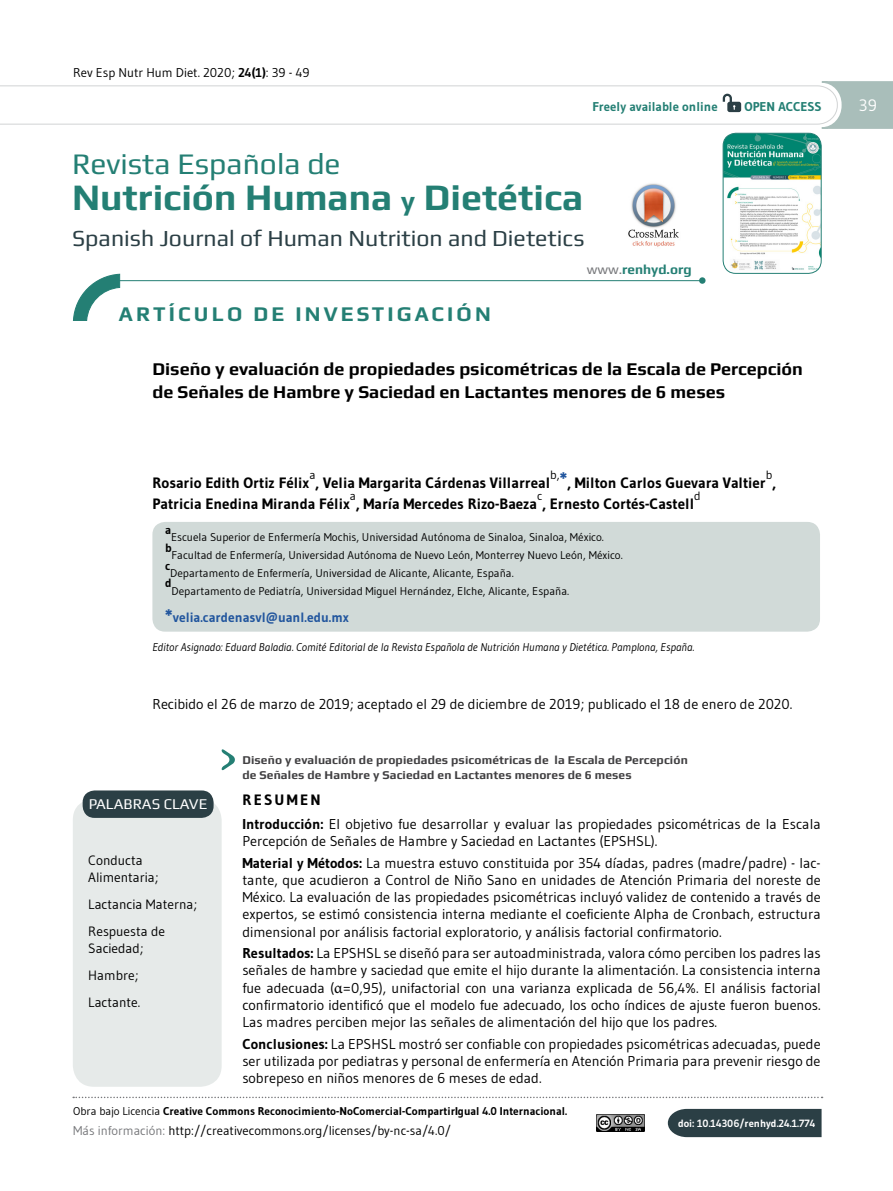
<style>
.page{position:relative;width:893px;height:1191px;background:#fff}
.page>*{position:absolute;margin:0;border:0;box-sizing:border-box;transform-origin:0 0}
.t1{font:700 37.5px "Play";color:#247f74}
.t2{font:30px "Play";color:#247f74}
.t3{font:23.1px "Play";color:#2b3f45}
.t4{font:700 21px "Play";letter-spacing:.15em;color:#247f74}
.t5{font:700 18px/22.5px "Play";color:#000}
.t6{font:16.5px "Gudea";color:#fff}
.t7{font:700 15px "Gudea";color:#000}
.t8{font:15px "Play";color:#fff}
.t9{font:700 15px "Gudea";letter-spacing:.15em;color:#000}
.t10{font:14.25px/17.2px "Gudea";color:#000;text-align:justify}
.t11{font:13.5px/27.2px "Gudea";color:#000}
.t12{font:700 13.5px "Gudea";color:#22569e}
.t13{font:700 13.5px "Play";color:#247f74}
.t14{font:12.75px "Gudea";color:#000}
.t15{font:700 12.75px "Gudea";color:#247f74}
.t16{font:700 12px/14.4px "Play";letter-spacing:.01em;color:#414042}
.t17{font:12px "Gudea";color:#000}
.t18{font:700 12px "Gudea";color:#000}
.t19{font:11.25px "Gudea";color:#000}
.t20{font:italic 11.25px "Gudea";color:#000}
.t21{font:700 11.25px "Gudea";color:#000}
.t22{font:700 10.5px "Gudea";color:#fff}
.s1{font-weight:700}
.s2{font-size:27px}
.s3{font-weight:400;color:#77787b}
.s4{font-size:18px}
.s5{font-family:"Minion Pro";font-size:16.5px}
.s6{font-weight:400}
.s7{color:#77787b}
</style>
<div class="page">
<svg style="left:668px;top:1108px;width:154px;height:29px;background:#374a4f"></svg>
<img style="left:723px;top:133px;width:98px;height:140px">
<div style="left:723px;top:133px;width:99px;height:141px;border:1px solid #247f74;border-radius:13px"></div>
<svg style="left:73px;top:1096px;width:750px;height:2px"></svg>
<hr style="left:106px;top:280px;width:595px;height:1px;background:#247f74">
<svg style="left:72px;top:273px;width:49px;height:48px"></svg>
<div style="left:699px;top:277px;width:6px;height:7px;background:#247f74;border-radius:50%"></div>
<div style="left:152px;top:522px;width:668px;height:109px;background:#d1dad8;border-radius:13px"></div>
<svg style="left:0;top:81px;width:893px;height:48px"></svg>
<img style="left:597px;top:1115px;width:47px;height:16px">
<img style="left:628px;top:183px;width:51px;height:64px">
<div style="left:73px;top:799px;width:149px;height:287px;background:#e6eae9;border-radius:21px"></div>
<div style="left:83px;top:790px;width:131px;height:28px;background:#2b3f45;border-radius:12px"></div>
<svg style="left:222px;top:749px;width:13px;height:22px"></svg>
<p class="t14" style="left:73px;top:65px;width:238px">Rev Esp Nutr Hum Diet. 2020; <span class="s1">24(1)</span>: 39 - 49</p>
<p class="t15" style="left:592px;top:99px;width:127px">Freely available online</p>
<p class="t15" style="left:744px;top:98px;width:79px">OPEN ACCESS</p>
<h2 class="t2" style="left:72px;top:146px;width:270px">Revista Española de</h2>
<h1 class="t1" style="left:72px;top:175px;width:513px">Nutrición Humana <span class="s2">y</span> Dietética</h1>
<h3 class="t3" style="left:72px;top:224px;width:514px">Spanish Journal of Human Nutrition and Dietetics</h3>
<h3 class="t4" style="left:119px;top:301px;width:373px">ARTÍCULO DE INVESTIGACIÓN</h3>
<p class="t13" style="left:587px;top:262px;width:106px"><span class="s3">www.</span>renhyd.org</p>
<p class="t5" style="left:152px;top:357px;width:652px">Diseño y evaluación de propiedades psicométricas de la Escala de Percepción de Señales de Hambre y Saciedad en Lactantes menores de 6 meses</p>
<p class="t17" style="left:309px;top:468px;width:8px">a</p>
<p class="t17" style="left:766px;top:468px;width:8px">b</p>
<p class="t7" style="left:152px;top:495px;width:543px">Patricia Enedina Miranda Félix , María Mercedes Rizo-Baeza , Ernesto Cortés-Castell</p>
<p class="t7" style="left:152px;top:474px;width:625px">Rosario Edith Ortiz Félix , Velia Margarita Cárdenas Villarreal<sup>b,</sup><sup>*</sup>, Milton Carlos Guevara Valtier ,</p>
<p class="t17" style="left:350px;top:489px;width:8px">a</p>
<p class="t17" style="left:537px;top:489px;width:7px">c</p>
<p class="t17" style="left:694px;top:489px;width:8px">d</p>
<p class="t18" style="left:165px;top:522px;width:8px">a</p>
<p class="t19" style="left:171px;top:530px;width:434px">Escuela Superior de Enfermería Mochis, Universidad Autónoma de Sinaloa, Sinaloa, México.</p>
<p class="t18" style="left:165px;top:540px;width:8px">b</p>
<p class="t19" style="left:171px;top:548px;width:453px">Facultad de Enfermería, Universidad Autónoma de Nuevo León, Monterrey Nuevo León, México.</p>
<p class="t18" style="left:165px;top:558px;width:7px">c</p>
<p class="t19" style="left:170px;top:566px;width:345px">Departamento de Enfermería, Universidad de Alicante, Alicante, España.</p>
<p class="t18" style="left:165px;top:575px;width:8px">d</p>
<p class="t19" style="left:172px;top:584px;width:399px">Departamento de Pediatría, Universidad Miguel Hernández, Elche, Alicante, España.</p>
<p class="t12" style="left:165px;top:609px;width:185px"><span class="s4">*</span>velia.cardenasvl@uanl.edu.mx</p>
<p class="t20" style="left:152px;top:640px;width:543px">Editor Asignado: Eduard Baladia. Comité Editorial de la Revista Española de Nutrición Humana y Dietética. Pamplona, España.</p>
<p class="t10" style="left:152px;top:695px;width:641px">Recibido el 26 de marzo de 2019; aceptado el 29 de diciembre de 2019; publicado el 18 de enero de 2020.</p>
<p class="t8" style="left:89px;top:795px;width:120px">PALABRAS CLAVE</p>
<p class="t11" style="left:88px;top:852px;width:72px;line-height:16.5px">Conducta<br>Alimentaria;</p>
<p class="t11" style="left:88px;top:890px;width:110px">Lactancia Materna;<br>Respuesta de</p>
<p class="t11" style="left:88px;top:934px;width:57px">Saciedad;<br>Hambre;<br>Lactante.</p>
<p class="t16" style="left:242px;top:752px;width:447px">Diseño y evaluación de propiedades psicométricas de la Escala de Percepción de Señales de Hambre y Saciedad en Lactantes menores de 6 meses</p>
<p class="t9" style="left:242px;top:790px;width:80px">RESUMEN</p>
<p class="t10" style="left:242px;top:815px;width:580px"><span class="s1">Introducción:</span> El objetivo fue desarrollar y evaluar las propiedades psicométricas de la Escala<br>Percepción de Señales de Hambre y Saciedad en Lactantes (EPSHSL).</p>
<p class="t10" style="left:242px;top:853px;width:580px"><span class="s1">Material y Métodos:</span> La muestra estuvo constituida por 354 díadas, padres (madre/padre) - lac&shy;tante, que acudieron a Control de Niño Sano en unidades de Atención Primaria del noreste de México. La evaluación de las propiedades psicométricas incluyó validez de contenido a través de expertos, se estimó consistencia interna mediante el coeficiente Alpha de Cronbach, estructura dimensional por análisis factorial exploratorio, y análisis factorial confirmatorio.</p>
<p class="t10" style="left:242px;top:944px;width:580px"><span class="s1">Resultados:</span> La EPSHSL se diseñó para ser autoadministrada, valora cómo perciben los padres las señales de hambre y saciedad que emite el hijo durante la alimentación. La consistencia interna fue adecuada (<span class="s5">α</span>=0,95), unifactorial con una varianza explicada de 56,4%. El análisis factorial confirmatorio identificó que el modelo fue adecuado, los ocho índices de ajuste fueron buenos.<br>Las madres perciben mejor las señales de alimentación del hijo que los padres.</p>
<p class="t10" style="left:242px;top:1034px;width:580px"><span class="s1">Conclusiones:</span> La EPSHSL mostró ser confiable con propiedades psicométricas adecuadas, puede ser utilizada por pediatras y personal de enfermería en Atención Primaria para prevenir riesgo de sobrepeso en niños menores de 6 meses de edad.</p>
<p class="t21" style="left:73px;top:1104px;width:495px"><span class="s6">Obra bajo Licencia</span> Creative Commons Reconocimiento-NoComercial-CompartirIgual 4.0 Internacional.</p>
<p class="t14" style="left:73px;top:1122px;width:379px"><span class="s7">Más información:</span> http://creativecommons.org/licenses/by-nc-sa/4.0/</p>
<p class="t22" style="left:678px;top:1117px;width:139px">doi: 10.14306/renhyd.24.1.774</p>
<p class="t6" style="left:859px;top:95px;width:19px">39</p>
</div>
